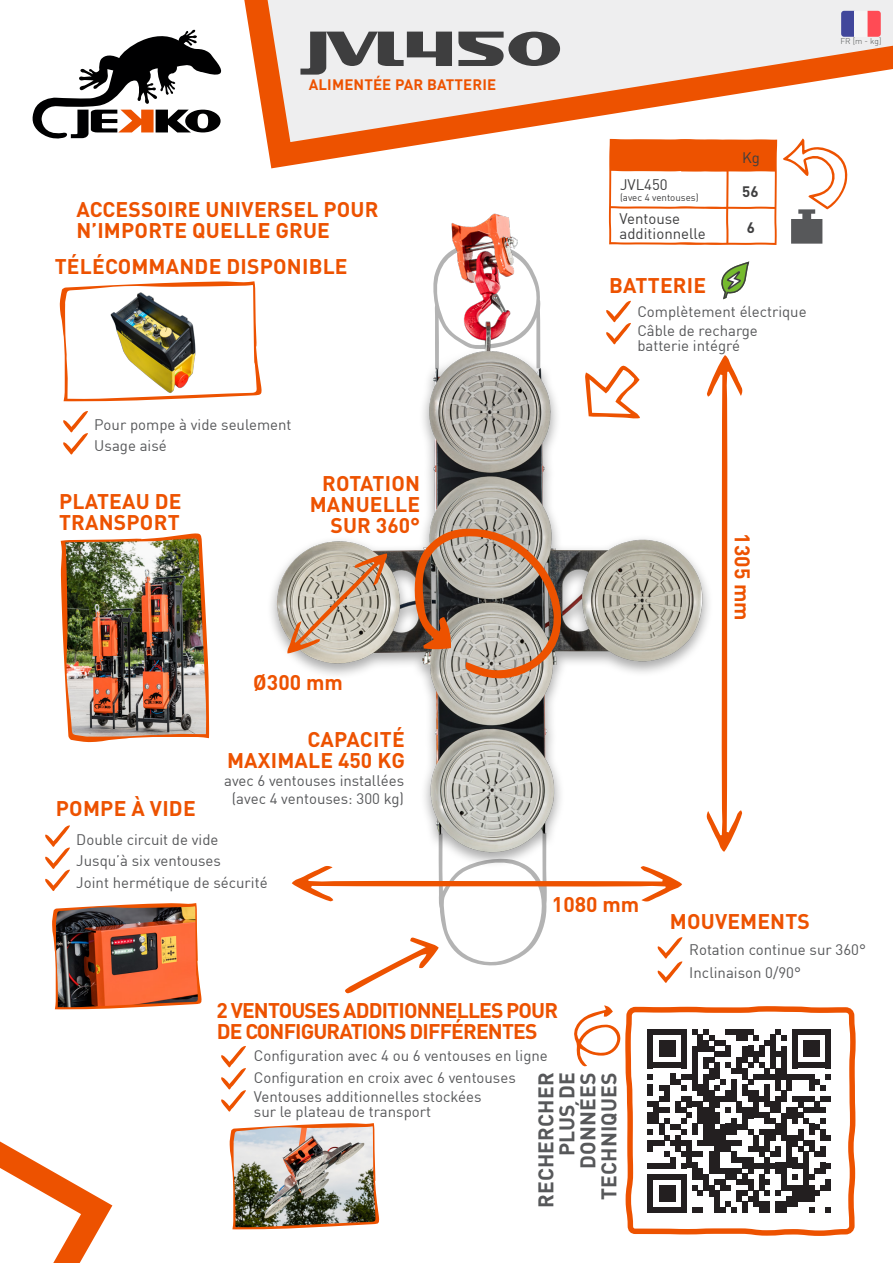
<style>
.page{position:relative;width:893px;height:1263px;background:#fff}
.page>*{position:absolute;margin:0;border:0;box-sizing:border-box;transform-origin:0 0}
.t1{font:700 21px/21px "DIN Pro";letter-spacing:.01em;color:#ed5200}
.t2{font:700 21px/21px "DIN Pro";letter-spacing:-.04em;color:#ed5200}
.t3{font:700 21px/21px "DIN Pro";letter-spacing:.01em;color:#57585a;text-align:right}
.t4{font:15px/15px "DIN";color:#57585a}
.t5{font:15px/15px "DIN";color:#3e3e3f}
.t6{font:700 15px "DIN Pro";letter-spacing:.01em;color:#ed5200}
.t7{font:700 15px "DIN Pro";color:#3e3e3f}
.t8{font:9.75px "DIN";color:#3e3e3f}
.t9{font:300 8.25px "DIN Pro";color:#4f5252}
</style>
<div class="page">
<svg style="left:32px;top:29px;width:190px;height:110px"></svg>
<img style="left:271px;top:168px;width:433px;height:716px">
<svg style="left:287px;top:553px;width:101px;height:100px;background:#c1ae9b"></svg>
<svg style="left:704px;top:355px;width:39px;height:497px"></svg>
<img style="left:230px;top:1123px;width:149px;height:106px">
<img style="left:61px;top:533px;width:148px;height:209px">
<img style="left:52px;top:903px;width:150px;height:106px">
<svg style="left:60px;top:281px;width:202px;height:120px"></svg>
<svg style="left:0;top:1141px;width:112px;height:122px"></svg>
<svg style="left:606px;top:301px;width:26px;height:43px"></svg>
<svg style="left:292px;top:832px;width:391px;height:162px"></svg>
<svg style="left:63px;top:411px;width:25px;height:43px"></svg>
<svg style="left:221px;top:1046px;width:25px;height:65px"></svg>
<svg style="left:45px;top:825px;width:25px;height:66px"></svg>
<svg style="left:574px;top:1005px;width:47px;height:62px"></svg>
<svg style="left:609px;top:168px;width:168px;height:77px"></svg>
<svg style="left:791px;top:168px;width:57px;height:76px"></svg>
<svg style="left:585px;top:365px;width:55px;height:54px"></svg>
<svg style="left:410px;top:524px;width:153px;height:158px;background:#a99181"></svg>
<svg style="left:721px;top:262px;width:29px;height:38px"></svg>
<svg style="left:244px;top:0;width:649px;height:168px;fill:#eeeeef"></svg>
<svg style="left:625px;top:1006px;width:231px;height:230px"></svg>
<svg style="left:841px;top:11px;width:13px;height:26px"></svg>
<div style="left:854px;top:11px;width:13px;height:26px;background:#f5f5f5"></div>
<svg style="left:867px;top:11px;width:14px;height:26px"></svg>
<p class="t6" style="left:309px;top:75px;width:189px">ALIMENTÉE PAR BATTERIE</p>
<p class="t1" style="left:76px;top:198px;width:304px">ACCESSOIRE UNIVERSEL POUR<br>N’IMPORTE QUELLE GRUE</p>
<p class="t1" style="left:55px;top:255px;width:294px">TÉLÉCOMMANDE DISPONIBLE</p>
<p class="t4" style="left:94px;top:417px;width:199px">Pour pompe à vide seulement</p>
<p class="t4" style="left:94px;top:438px;width:74px">Usage aisé</p>
<p class="t1" style="left:59px;top:490px;width:124px">PLATEAU DE<br>TRANSPORT</p>
<p class="t1" style="left:310px;top:472px;width:112px;text-align:right">ROTATION<br>MANUELLE<br>SUR 360°</p>
<p class="t1" style="left:56px;top:797px;width:141px">POMPE À VIDE</p>
<p class="t1" style="left:253px;top:671px;width:91px">Ø300 mm</p>
<p class="t1" style="left:227px;top:728px;width:179px;text-align:right">CAPACITÉ<br>MAXIMALE 450 KG</p>
<p class="t4" style="left:232px;top:790px;width:174px">(avec 4 ventouses: 300 kg)</p>
<p class="t4" style="left:224px;top:773px;width:181px">avec 6 ventouses installées</p>
<p class="t4" style="left:76px;top:831px;width:144px">Double circuit de vide</p>
<p class="t4" style="left:76px;top:852px;width:146px">Jusqu’à six ventouses</p>
<p class="t4" style="left:76px;top:874px;width:193px">Joint hermétique de sécurité</p>
<p class="t9" style="left:840px;top:36px;width:43px">FR [m - kg]</p>
<p class="t5" style="left:620px;top:177px;width:49px">JVL450</p>
<p class="t8" style="left:620px;top:191px;width:80px">(avec 4 ventouses)</p>
<p class="t5" style="left:620px;top:210px;width:88px">Ventouse additionnelle</p>
<p class="t1" style="left:609px;top:274px;width:98px">BATTERIE</p>
<p class="t5" style="left:742px;top:150px;width:19px">Kg</p>
<p class="t7" style="left:742px;top:181px;width:18px">56</p>
<p class="t7" style="left:747px;top:218px;width:10px">6</p>
<p class="t4" style="left:637px;top:304px;width:171px">Complètement électrique</p>
<p class="t4" style="left:637px;top:322px;width:122px">Câble de recharge batterie intégré</p>
<p class="t1" style="left:754px;top:533px;width:89px;rotate:90deg">1305 mm</p>
<p class="t1" style="left:552px;top:893px;width:89px">1080 mm</p>
<p class="t1" style="left:670px;top:910px;width:141px">MOUVEMENTS</p>
<p class="t4" style="left:689px;top:941px;width:178px">Rotation continue sur 360°</p>
<p class="t4" style="left:689px;top:965px;width:113px">Inclinaison 0/90°</p>
<p class="t2" style="left:217px;top:999px;width:343px">2 VENTOUSES ADDITIONNELLES POUR<br>DE CONFIGURATIONS DIFFÉRENTES</p>
<p class="t4" style="left:254px;top:1048px;width:295px">Configuration avec 4 ou 6 ventouses en ligne</p>
<p class="t4" style="left:254px;top:1070px;width:263px">Configuration en croix avec 6 ventouses</p>
<p class="t4" style="left:254px;top:1089px;width:229px">Ventouses additionnelles stockées sur le plateau de transport</p>
<p class="t3" style="left:534px;top:1208px;width:138px;rotate:-90deg">RECHERCHER<br>PLUS DE<br>DONNÉES<br>TECHNIQUES</p>
</div>
